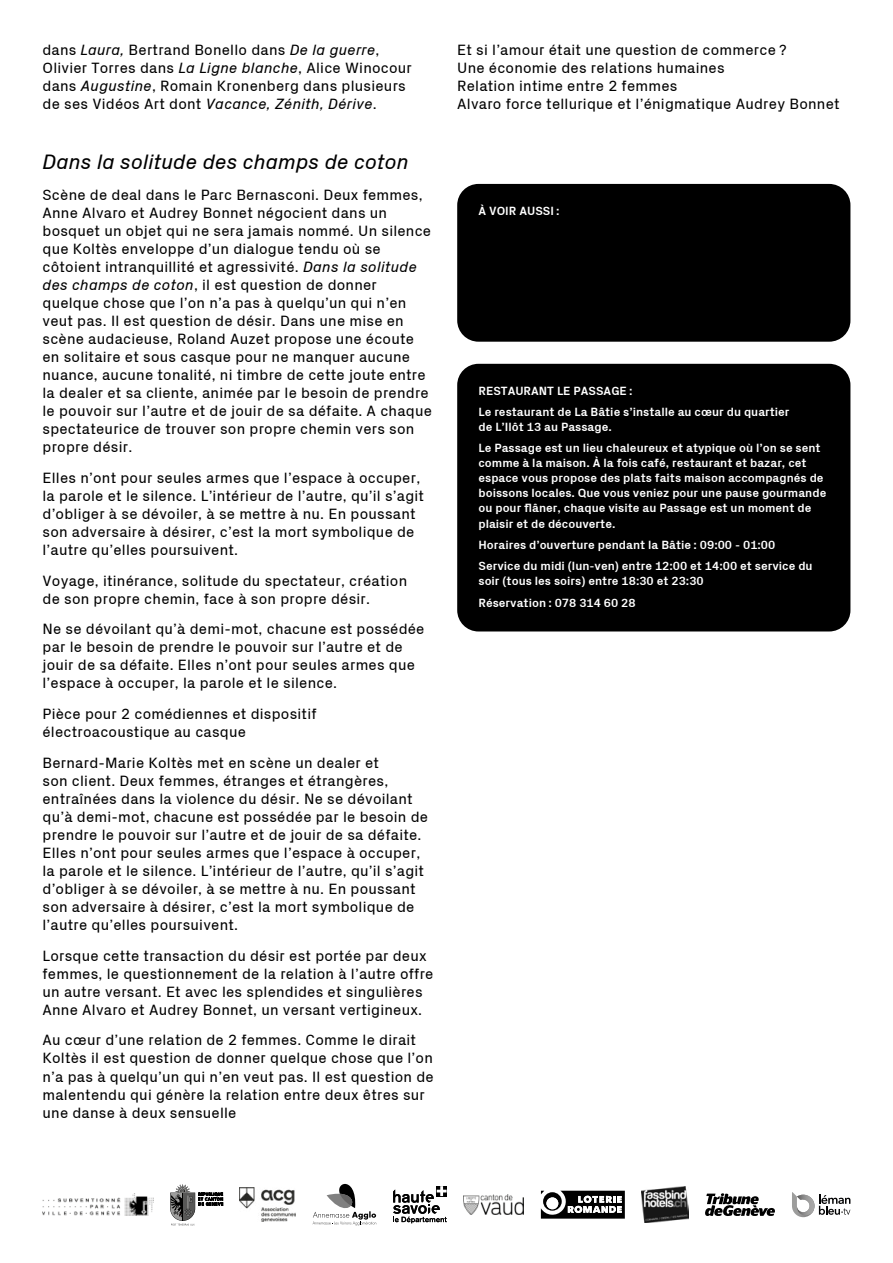
<style>
.page{position:relative;width:893px;height:1263px;background:#fff}
.page>*{position:absolute;margin:0;border:0;box-sizing:border-box;transform-origin:0 0}
.t1{font:italic 21px "Px Grotesk";color:#000}
.t2{font:15px/18px "Px Grotesk";letter-spacing:.015em;color:#000}
.t3{font:700 12px/15px "Px Grotesk";color:#fff}
.s1{font-style:italic}
</style>
<div class="page">
<svg style="left:705px;top:1193px;width:70px;height:23px"></svg>
<img style="left:642px;top:1186px;width:46px;height:37px">
<svg style="left:313px;top:1184px;width:63px;height:41px"></svg>
<svg style="left:541px;top:1191px;width:84px;height:27px"></svg>
<img style="left:43px;top:1193px;width:110px;height:23px">
<img style="left:240px;top:1188px;width:56px;height:33px">
<img style="left:464px;top:1194px;width:60px;height:21px">
<svg style="left:393px;top:1186px;width:54px;height:37px"></svg>
<svg style="left:792px;top:1192px;width:58px;height:26px"></svg>
<svg style="left:170px;top:1184px;width:53px;height:41px"></svg>
<div style="left:457px;top:184px;width:393px;height:158px;background:#000;border-radius:21px"></div>
<div style="left:457px;top:364px;width:393px;height:267px;background:#000;border-radius:21px"></div>
<p class="t2" style="left:43px;top:40px;width:371px">dans <span class="s1">Laura,</span> Bertrand Bonello dans <span class="s1">De la guerre</span>, Olivier Torres dans <span class="s1">La Ligne blanche</span>, Alice Winocour dans <span class="s1">Augustine</span>, Romain Kronenberg dans plusieurs de ses Vidéos Art dont <span class="s1">Vacance, Zénith, Dérive</span>.</p>
<h1 class="t1" style="left:43px;top:150px;width:368px">Dans la solitude des champs de coton</h1>
<p class="t2" style="left:43px;top:186px;width:391px">Scène de deal dans le Parc Bernasconi. Deux femmes, Anne Alvaro et Audrey Bonnet négocient dans un bosquet un objet qui ne sera jamais nommé. Un silence que Koltès enveloppe d’un dialogue tendu où se côtoient intranquillité et agressivité. <span class="s1">Dans la solitude des champs de coton</span>, il est question de donner quelque chose que l’on n’a pas à quelqu’un qui n’en veut pas. Il est question de désir. Dans une mise en scène audacieuse, Roland Auzet propose une écoute en solitaire et sous casque pour ne manquer aucune nuance, aucune tonalité, ni timbre de cette joute entre la dealer et sa cliente, animée par le besoin de prendre le pouvoir sur l’autre et de jouir de sa défaite. A chaque spectateurice de trouver son propre chemin vers son propre désir.</p>
<p class="t2" style="left:43px;top:468px;width:383px">Elles n’ont pour seules armes que l’espace à occuper, la parole et le silence. L’intérieur de l’autre, qu’il s’agit d’obliger à se dévoiler, à se mettre à nu. En poussant son adversaire à désirer, c’est la mort symbolique de l’autre qu’elles poursuivent.</p>
<p class="t2" style="left:43px;top:571px;width:366px">Voyage, itinérance, solitude du spectateur, création de son propre chemin, face à son propre désir.</p>
<p class="t2" style="left:43px;top:620px;width:383px">Ne se dévoilant qu’à demi-mot, chacune est possédée par le besoin de prendre le pouvoir sur l’autre et de jouir de sa défaite. Elles n’ont pour seules armes que l’espace à occuper, la parole et le silence.</p>
<p class="t2" style="left:43px;top:705px;width:276px">Pièce pour 2 comédiennes et dispositif électroacoustique au casque</p>
<p class="t2" style="left:43px;top:753px;width:387px">Bernard-Marie Koltès met en scène un dealer et<br>son client. Deux femmes, étranges et étrangères, entraînées dans la violence du désir. Ne se dévoilant qu’à demi-mot, chacune est possédée par le besoin de prendre le pouvoir sur l’autre et de jouir de sa défaite.<br>Elles n’ont pour seules armes que l’espace à occuper, la parole et le silence. L’intérieur de l’autre, qu’il s’agit d’obliger à se dévoiler, à se mettre à nu. En poussant son adversaire à désirer, c’est la mort symbolique de l’autre qu’elles poursuivent.</p>
<p class="t2" style="left:43px;top:946px;width:392px">Lorsque cette transaction du désir est portée par deux femmes, le questionnement de la relation à l’autre offre un autre versant. Et avec les splendides et singulières Anne Alvaro et Audrey Bonnet, un versant vertigineux.</p>
<p class="t2" style="left:43px;top:1031px;width:393px">Au cœur d’une relation de 2 femmes. Comme le dirait Koltès il est question de donner quelque chose que l’on n’a pas à quelqu’un qui n’en veut pas. Il est question de malentendu qui génère la relation entre deux êtres sur une danse à deux sensuelle</p>
<p class="t2" style="left:457px;top:40px;width:384px">Et si l’amour était une question de commerce ?<br>Une économie des relations humaines<br>Relation intime entre 2 femmes<br>Alvaro force tellurique et l’énigmatique Audrey Bonnet</p>
<p class="t3" style="left:478px;top:203px;width:83px">À VOIR AUSSI :</p>
<p class="t3" style="left:478px;top:380px;width:313px;line-height:21.3px">RESTAURANT LE PASSAGE :<br>Le restaurant de La Bâtie s’installe au cœur du quartier</p>
<p class="t3" style="left:478px;top:416px;width:344px;line-height:21.5px">de L’Ilôt 13 au Passage.<br>Le Passage est un lieu chaleureux et atypique où l’on se sent</p>
<p class="t3" style="left:478px;top:455px;width:349px">comme à la maison. À la fois café, restaurant et bazar, cet espace vous propose des plats faits maison accompagnés de boissons locales. Que vous veniez pour une pause gourmande ou pour flâner, chaque visite au Passage est un moment de plaisir et de découverte.</p>
<p class="t3" style="left:478px;top:534px;width:336px;line-height:21.3px">Horaires d’ouverture pendant la Bâtie : 09:00 - 01:00<br>Service du midi (lun-ven) entre 12:00 et 14:00 et service du</p>
<p class="t3" style="left:478px;top:570px;width:227px;line-height:21.5px">soir (tous les soirs) entre 18:30 et 23:30<br>Réservation : 078 314 60 28</p>
</div>
